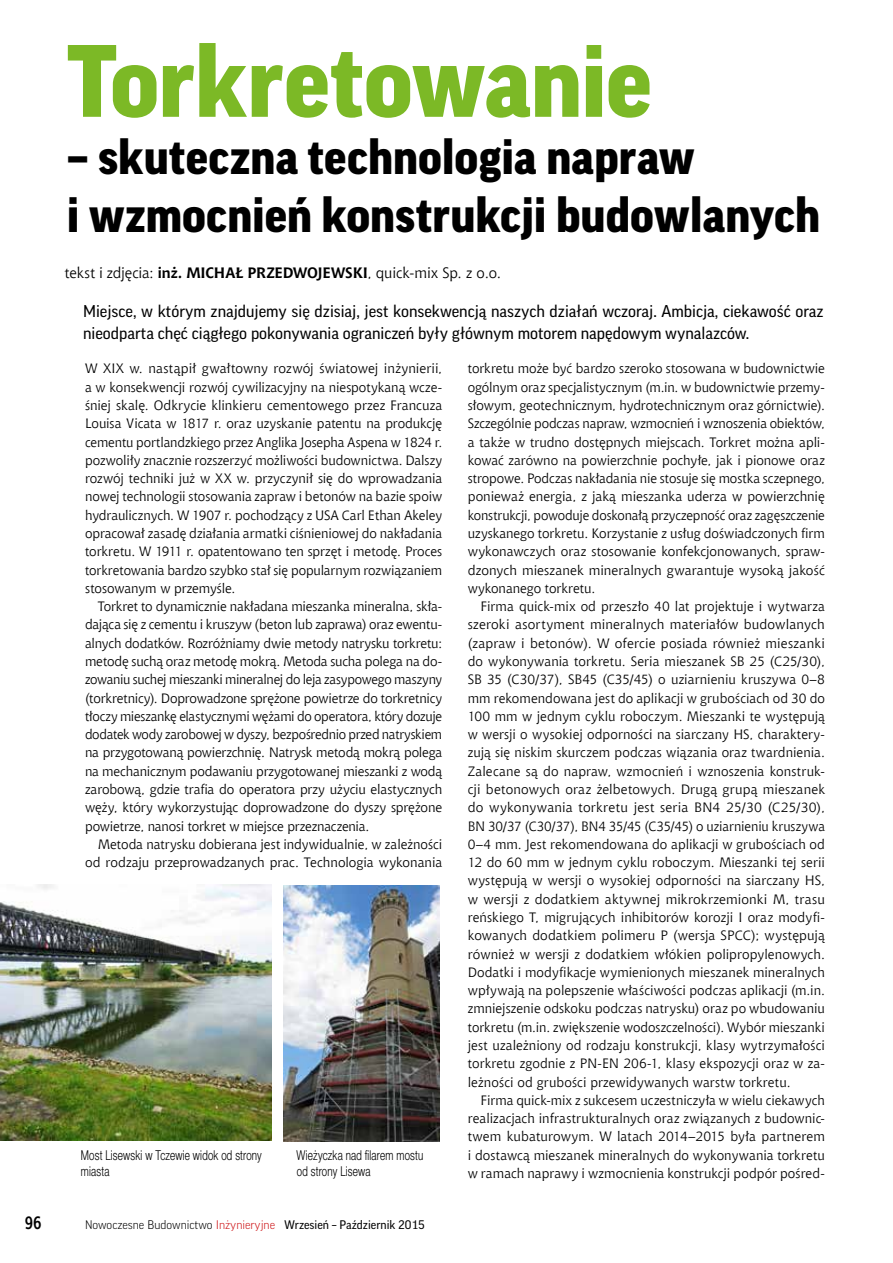
<style>
.page{position:relative;width:893px;height:1263px;background:#fff}
.page>*{position:absolute;margin:0;border:0;box-sizing:border-box;transform-origin:0 0}
.t1{font:900 99px "Good Pro";letter-spacing:-.01em;color:#7cb926}
.t2{font:900 48px/57.6px "Good Pro";color:#000}
.t3{font:700 18px "Aerton Cnd EFN";color:#000}
.t4{font:16.5px/22.5px "Good Pro";color:#000}
.t5{font:15px "Chianti EU";letter-spacing:-.01em;color:#000}
.t6{font:13.5px/18.3px "Chianti EU";color:#000;text-align:justify}
.t7{font:13.5px/16.2px "Switzer Cnd EFN Light";letter-spacing:.015em;color:#000;scale:.9 1}
.t8{font:12px "Good Pro";color:#000}
.s1{font-weight:700}
.s2{font-weight:300}
.s3{font-weight:300;color:#cd1316}
</style>
<div class="page">
<img style="left:0;top:885px;width:271px;height:256px">
<img style="left:284px;top:886px;width:155px;height:256px">
<h1 class="t1" style="left:67px;top:26px;width:587px">Torkretowanie</h1>
<h2 class="t2" style="left:67px;top:128px;width:755px">– skuteczna technologia napraw<br>i wzmocnień konstrukcji budowlanych</h2>
<p class="t5" style="left:65px;top:263px;width:438px">tekst i zdjęcia: <span class="s1">inż. MICHAŁ PRZEDWOJEWSKI</span>, quick-mix Sp. z o.o.</p>
<p class="t4" style="left:83px;top:299px;width:742px">Miejsce, w którym znajdujemy się dzisiaj, jest konsekwencją naszych działań wczoraj. Ambicja, ciekawość oraz nieodparta chęć ciągłego pokonywania ograniczeń były głównym motorem napędowym wynalazców.</p>
<p class="t6" style="left:85px;top:359px;width:359px">W XIX w. nastąpił gwałtowny rozwój światowej inżynierii, a w konsekwencji rozwój cywilizacyjny na niespotykaną wcze&shy;śniej skalę. Odkrycie klinkieru cementowego przez Francuza Louisa Vicata w 1817 r. oraz uzyskanie patentu na produkcję cementu portlandzkiego przez Anglika Josepha Aspena w 1824 r. pozwoliły znacznie rozszerzyć możliwości budownictwa. Dalszy rozwój techniki już w XX w. przyczynił się do wprowadzania nowej technologii stosowania zapraw i betonów na bazie spoiw hydraulicznych. W 1907 r. pochodzący z USA Carl Ethan Akeley opracował zasadę działania armatki ciśnieniowej do nakładania torkretu. W 1911 r. opatentowano ten sprzęt i metodę. Proces torkretowania bardzo szybko stał się popularnym rozwiązaniem stosowanym w przemyśle.</p>
<p class="t6" style="left:85px;top:597px;width:359px;text-indent:13px">Torkret to dynamicznie nakładana mieszanka mineralna, skła&shy;dająca się z cementu i kruszyw (beton lub zaprawa) oraz ewentu&shy;alnych dodatków. Rozróżniamy dwie metody natrysku torkretu: metodę suchą oraz metodę mokrą. Metoda sucha polega na do&shy;zowaniu suchej mieszanki mineralnej do leja zasypowego maszyny (torkretnicy). Doprowadzone sprężone powietrze do torkretnicy tłoczy mieszankę elastycznymi wężami do operatora, który dozuje dodatek wody zarobowej w dyszy, bezpośrednio przed natryskiem na przygotowaną powierzchnię. Natrysk metodą mokrą polega na mechanicznym podawaniu przygotowanej mieszanki z wodą zarobową, gdzie trafia do operatora przy użyciu elastycznych węży, który wykorzystując doprowadzone do dyszy sprężone powietrze, nanosi torkret w miejsce przeznaczenia.</p>
<p class="t6" style="left:85px;top:835px;width:359px;text-align:right">Metoda natrysku dobierana jest indywidualnie, w zależności od rodzaju przeprowadzanych prac. Technologia wykonania</p>
<p class="t7" style="left:81px;top:1147px;width:203px">Most Lisewski w Tczewie widok od strony miasta</p>
<p class="t7" style="left:297px;top:1147px;width:142px">Wieżyczka nad filarem mostu od strony Lisewa</p>
<h3 class="t3" style="left:25px;top:1212px;width:18px">96</h3>
<p class="t8" style="left:85px;top:1218px;width:341px"><span class="s2">Nowoczesne Budownictwo</span> <span class="s3">Inżynieryjne</span> Wrzesień – Październik 2015</p>
<p class="t6" style="left:468px;top:359px;width:359px">torkretu może być bardzo szeroko stosowana w budownictwie ogólnym oraz specjalistycznym (m.in. w budownictwie przemy&shy;słowym, geotechnicznym, hydrotechnicznym oraz górnictwie).<br>Szczególnie podczas napraw, wzmocnień i wznoszenia obiektów, a także w trudno dostępnych miejscach. Torkret można apli&shy;kować zarówno na powierzchnie pochyłe, jak i pionowe oraz stropowe. Podczas nakładania nie stosuje się mostka sczepnego, ponieważ energia, z jaką mieszanka uderza w powierzchnię konstrukcji, powoduje doskonałą przyczepność oraz zagęszczenie uzyskanego torkretu. Korzystanie z usług doświadczonych firm wykonawczych oraz stosowanie konfekcjonowanych, spraw&shy;dzonych mieszanek mineralnych gwarantuje wysoką jakość wykonanego torkretu.</p>
<p class="t6" style="left:468px;top:597px;width:359px;text-indent:13px">Firma quick-mix od przeszło 40 lat projektuje i wytwarza szeroki asortyment mineralnych materiałów budowlanych (zapraw i betonów). W ofercie posiada również mieszanki do wykonywania torkretu. Seria mieszanek SB 25 (C25/30), SB 35 (C30/37), SB45 (C35/45) o uziarnieniu kruszywa 0–8 mm rekomendowana jest do aplikacji w grubościach od 30 do 100 mm w jednym cyklu roboczym. Mieszanki te występują w wersji o wysokiej odporności na siarczany HS, charaktery&shy;zują się niskim skurczem podczas wiązania oraz twardnienia.<br>Zalecane są do napraw, wzmocnień i wznoszenia konstruk&shy;cji betonowych oraz żelbetowych. Drugą grupą mieszanek do wykonywania torkretu jest seria BN4 25/30 (C25/30), BN 30/37 (C30/37), BN4 35/45 (C35/45) o uziarnieniu kruszywa 0–4 mm. Jest rekomendowana do aplikacji w grubościach od 12 do 60 mm w jednym cyklu roboczym. Mieszanki tej serii występują w wersji o wysokiej odporności na siarczany HS, w wersji z dodatkiem aktywnej mikrokrzemionki M, trasu reńskiego T, migrujących inhibitorów korozji I oraz modyfi&shy;kowanych dodatkiem polimeru P (wersja SPCC); występują również w wersji z dodatkiem włókien polipropylenowych.<br>Dodatki i modyfikacje wymienionych mieszanek mineralnych wpływają na polepszenie właściwości podczas aplikacji (m.in. zmniejszenie odskoku podczas natrysku) oraz po wbudowaniu torkretu (m.in. zwiększenie wodoszczelności). Wybór mieszanki jest uzależniony od rodzaju konstrukcji, klasy wytrzymałości torkretu zgodnie z PN-EN 206-1, klasy ekspozycji oraz w za&shy;leżności od grubości przewidywanych warstw torkretu.</p>
<p class="t6" style="left:468px;top:1091px;width:359px;text-indent:13px">Firma quick-mix z sukcesem uczestniczyła w wielu ciekawych realizacjach infrastrukturalnych oraz związanych z budownic&shy;twem kubaturowym. W latach 2014–2015 była partnerem i dostawcą mieszanek mineralnych do wykonywania torkretu w ramach naprawy i wzmocnienia konstrukcji podpór pośred-</p>
</div>
